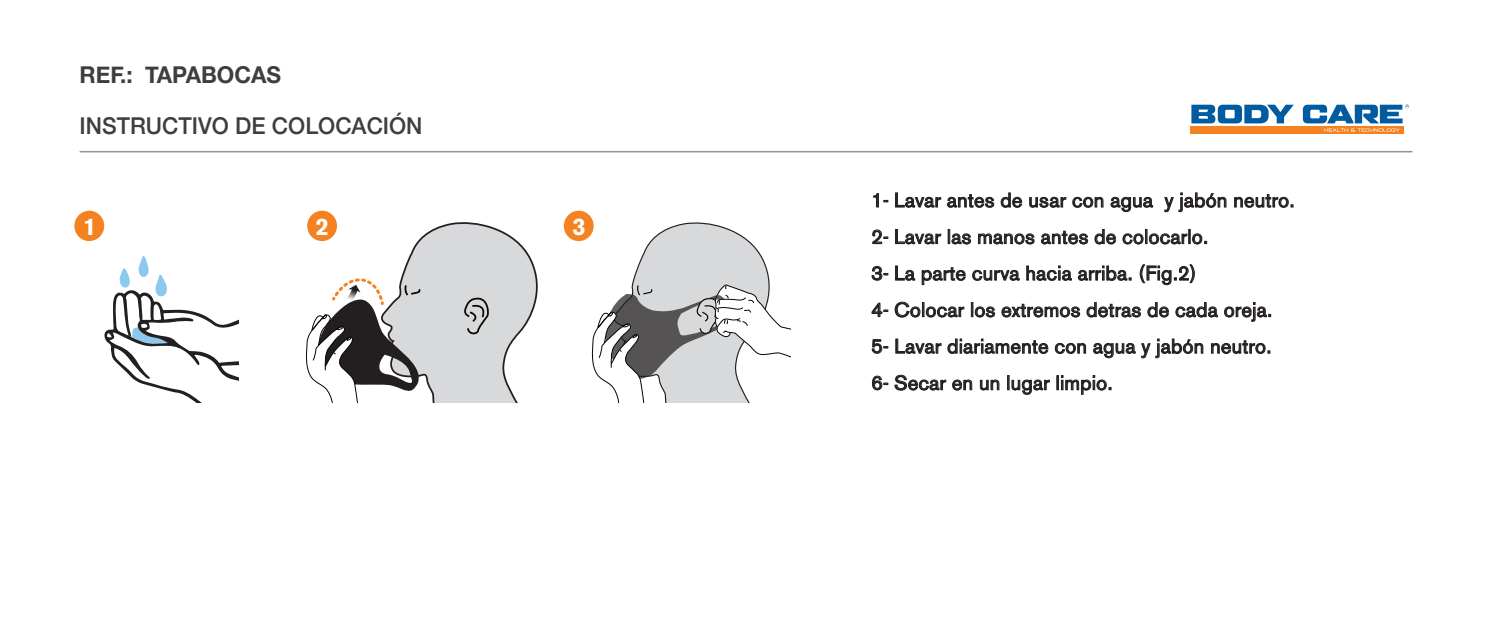
<style>
.page{position:relative;width:1489px;height:617px;background:#fff}
.page>*{position:absolute;margin:0;border:0;box-sizing:border-box;transform-origin:0 0}
.t1{font:700 23.75px "Akzidenz Grotesk BQ";color:#fff}
.t2{font:500 23.25px "Helvetica Neue";color:#3e3e3f}
.t3{font:700 23.25px "Helvetica Neue";color:#3e3e3f}
.t4{font:20px/36.5px "Akzidenz Grotesk BQ";letter-spacing:.015em;color:#231f20}
</style>
<div class="page">
<hr style="left:80px;top:151px;width:1332px;height:1px;background:#939598">
<svg style="left:1191px;top:104px;width:103px;height:20px"></svg>
<div style="left:1189px;top:127px;width:214px;height:7px;background:#f58220"></div>
<svg style="left:1301px;top:104px;width:107px;height:28px"></svg>
<svg style="left:873px;top:193px;width:15px;height:14px"></svg>
<svg style="left:895px;top:192px;width:46px;height:16px"></svg>
<svg style="left:947px;top:194px;width:47px;height:14px"></svg>
<svg style="left:1000px;top:192px;width:21px;height:16px"></svg>
<svg style="left:1029px;top:197px;width:37px;height:11px"></svg>
<svg style="left:1072px;top:197px;width:31px;height:11px"></svg>
<svg style="left:1110px;top:197px;width:42px;height:15px"></svg>
<svg style="left:1164px;top:192px;width:62px;height:20px"></svg>
<svg style="left:1234px;top:194px;width:59px;height:14px"></svg>
<svg style="left:872px;top:229px;width:16px;height:15px"></svg>
<svg style="left:895px;top:229px;width:46px;height:15px"></svg>
<svg style="left:948px;top:229px;width:23px;height:15px"></svg>
<svg style="left:978px;top:233px;width:56px;height:11px"></svg>
<svg style="left:1041px;top:231px;width:46px;height:13px"></svg>
<svg style="left:1094px;top:229px;width:21px;height:15px"></svg>
<svg style="left:1122px;top:229px;width:84px;height:15px"></svg>
<svg style="left:871px;top:266px;width:17px;height:15px"></svg>
<svg style="left:895px;top:265px;width:20px;height:16px"></svg>
<svg style="left:921px;top:267px;width:44px;height:18px"></svg>
<svg style="left:972px;top:270px;width:47px;height:11px"></svg>
<svg style="left:1026px;top:265px;width:45px;height:16px"></svg>
<svg style="left:1077px;top:265px;width:54px;height:16px"></svg>
<svg style="left:1139px;top:264px;width:55px;height:21px"></svg>
<svg style="left:871px;top:302px;width:17px;height:15px"></svg>
<svg style="left:894px;top:301px;width:70px;height:16px"></svg>
<svg style="left:971px;top:302px;width:23px;height:15px"></svg>
<svg style="left:1001px;top:304px;width:78px;height:13px"></svg>
<svg style="left:1086px;top:302px;width:54px;height:15px"></svg>
<svg style="left:1147px;top:302px;width:21px;height:15px"></svg>
<svg style="left:1175px;top:302px;width:42px;height:15px"></svg>
<svg style="left:1224px;top:302px;width:46px;height:19px"></svg>
<svg style="left:871px;top:339px;width:17px;height:15px"></svg>
<svg style="left:895px;top:338px;width:46px;height:16px"></svg>
<svg style="left:947px;top:338px;width:101px;height:16px"></svg>
<svg style="left:1054px;top:343px;width:31px;height:11px"></svg>
<svg style="left:1093px;top:343px;width:42px;height:15px"></svg>
<svg style="left:1141px;top:338px;width:62px;height:20px"></svg>
<svg style="left:1211px;top:340px;width:58px;height:14px"></svg>
<svg style="left:872px;top:375px;width:16px;height:15px"></svg>
<svg style="left:894px;top:374px;width:52px;height:16px"></svg>
<svg style="left:952px;top:379px;width:20px;height:11px"></svg>
<svg style="left:979px;top:379px;width:20px;height:11px"></svg>
<svg style="left:1007px;top:375px;width:42px;height:19px"></svg>
<svg style="left:1056px;top:375px;width:55px;height:19px"></svg>
<div style="left:74px;top:211px;width:30px;height:30px;background:#f58220;border-radius:50%"></div>
<div style="left:307px;top:211px;width:30px;height:30px;background:#f58220;border-radius:50%"></div>
<div style="left:564px;top:211px;width:29px;height:30px;background:#f58220;border-radius:50%"></div>
<svg style="left:104px;top:256px;width:134px;height:146px"></svg>
<svg style="left:305px;top:220px;width:233px;height:182px"></svg>
<svg style="left:590px;top:220px;width:200px;height:182px"></svg>
<p class="t3" style="left:79px;top:56px;width:203px">REF.: TAPABOCAS</p>
<p class="t2" style="left:80px;top:107px;width:344px">INSTRUCTIVO DE COLOCACIÓN</p>
<p class="t1" style="left:83px;top:213px;width:15px">1</p>
<p class="t1" style="left:316px;top:213px;width:15px">2</p>
<p class="t1" style="left:572px;top:213px;width:15px">3</p>
<p class="t4" style="left:871px;top:182px;width:424px">1- Lavar antes de usar con agua y jabón neutro.<br>2- Lavar las manos antes de colocarlo.<br>3- La parte curva hacia arriba. (Fig.2)<br>4- Colocar los extremos detras de cada oreja.<br>5- Lavar diariamente con agua y jabón neutro.<br>6- Secar en un lugar limpio.</p>
</div>
